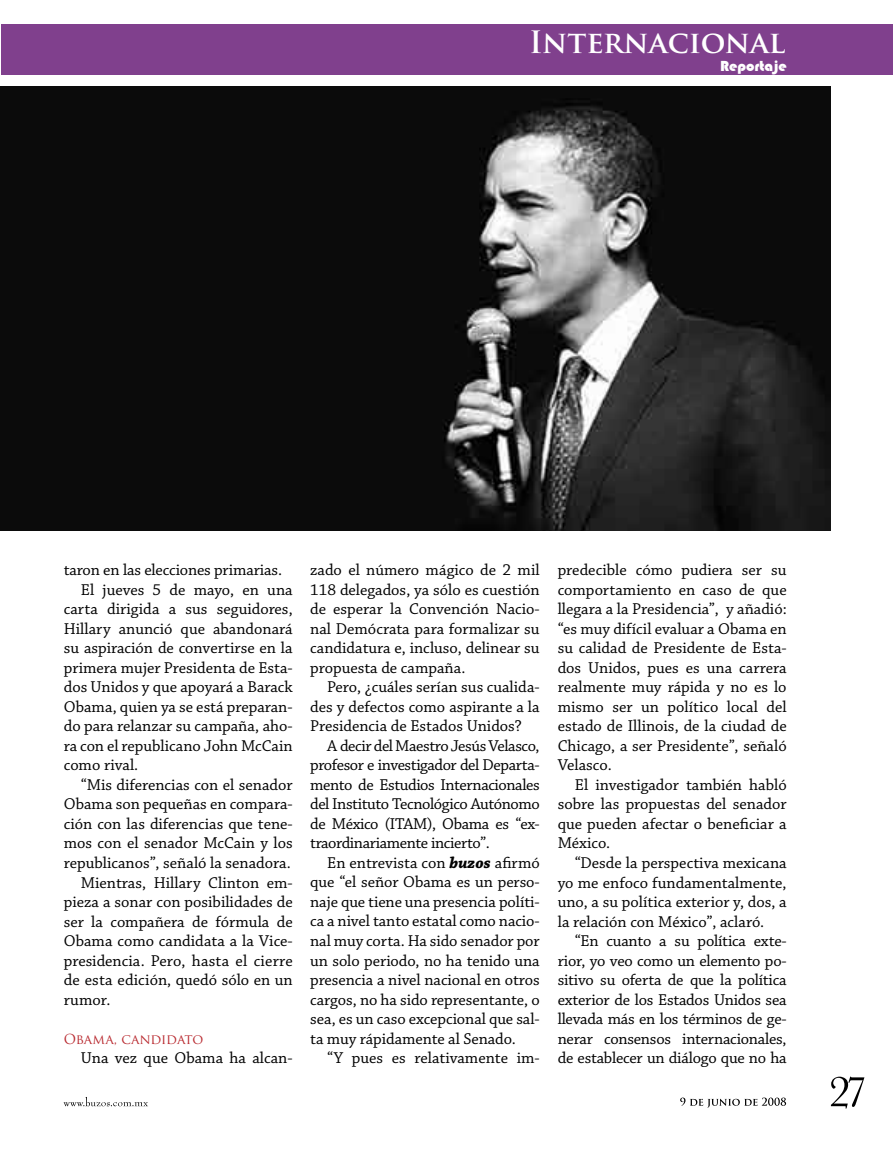
<style>
.page{position:relative;width:893px;height:1149px;background:#fff}
.page>*{position:absolute;margin:0;border:0;box-sizing:border-box;transform-origin:0 0}
.t1{font:700 30px "Trajan Pro";color:#fff}
.t2{font:16.5px/19.5px "Chaparral Pro";color:#000;text-align:justify}
.t3{font:15px "Bauhaus 93";color:#fff}
.t4{font:13.5px "Trajan Pro";letter-spacing:-.01em;color:#b8292f}
.s1{font-weight:700;font-style:italic}
</style>
<div class="page">
<div style="left:2px;top:24px;width:891px;height:50px;background:#80408d"></div>
<svg style="left:831px;top:1076px;width:33px;height:32px"></svg>
<svg style="left:680px;top:1097px;width:106px;height:10px"></svg>
<svg style="left:63px;top:1097px;width:85px;height:9px"></svg>
<img style="left:0;top:87px;width:831px;height:443px">
<h1 class="t1" style="left:529px;top:24px;width:258px">Internacional</h1>
<p class="t3" style="left:720px;top:57px;width:68px">Reportaje</p>
<p class="t2" style="left:64px;top:560px;width:220px">taron en las elecciones primarias.</p>
<p class="t2" style="left:81px;top:580px;width:213px">El jueves 5 de mayo, en una</p>
<p class="t2" style="left:64px;top:599px;width:230px">carta dirigida a sus seguidores,</p>
<p class="t2" style="left:64px;top:619px;width:230px">Hillary anunció que abandonará</p>
<p class="t2" style="left:64px;top:638px;width:230px">su aspiración de convertirse en la</p>
<p class="t2" style="left:64px;top:658px;width:230px">primera mujer Presidenta de Esta-</p>
<p class="t2" style="left:64px;top:677px;width:230px">dos Unidos y que apoyará a Barack</p>
<p class="t2" style="left:64px;top:697px;width:230px">Obama, quien ya se está preparan-</p>
<p class="t2" style="left:64px;top:716px;width:230px">do para relanzar su campaña, aho-</p>
<p class="t2" style="left:64px;top:736px;width:230px">ra con el republicano John McCain</p>
<p class="t2" style="left:64px;top:755px;width:76px">como rival.</p>
<p class="t2" style="left:81px;top:775px;width:213px">“Mis diferencias con el senador</p>
<p class="t2" style="left:64px;top:794px;width:230px">Obama son pequeñas en compara-</p>
<p class="t2" style="left:64px;top:814px;width:230px">ción con las diferencias que tene-</p>
<p class="t2" style="left:64px;top:833px;width:230px">mos con el senador McCain y los</p>
<p class="t2" style="left:64px;top:853px;width:229px">republicanos”, señaló la senadora.</p>
<p class="t2" style="left:81px;top:872px;width:213px">Mientras, Hillary Clinton em-</p>
<p class="t2" style="left:64px;top:892px;width:230px">pieza a sonar con posibilidades de</p>
<p class="t2" style="left:64px;top:911px;width:230px">ser la compañera de fórmula de</p>
<p class="t2" style="left:64px;top:931px;width:230px">Obama como candidata a la Vice-</p>
<p class="t2" style="left:64px;top:950px;width:230px">presidencia. Pero, hasta el cierre</p>
<p class="t2" style="left:64px;top:970px;width:230px">de esta edición, quedó sólo en un</p>
<p class="t2" style="left:64px;top:989px;width:48px">rumor.</p>
<p class="t4" style="left:64px;top:1029px;width:141px">OBAMA, CANDIDATO</p>
<p class="t2" style="left:81px;top:1048px;width:213px">Una vez que Obama ha alcan-</p>
<p class="t2" style="left:310px;top:560px;width:231px">zado el número mágico de 2 mil 118 delegados, ya sólo es cuestión de esperar la Convención Nacio&shy;nal Demócrata para formalizar su candidatura e, incluso, delinear su propuesta de campaña.</p>
<p class="t2" style="left:310px;top:677px;width:231px;text-indent:17px">Pero, ¿cuáles serían sus cualida&shy;des y defectos como aspirante a la Presidencia de Estados Unidos?</p>
<p class="t2" style="left:310px;top:736px;width:231px;text-indent:17px">A decir del Maestro Jesús Velasco, profesor e investigador del Departa&shy;mento de Estudios Internacionales del Instituto Tecnológico Autónomo de México (ITAM), Obama es “ex&shy;traordinariamente incierto”.</p>
<p class="t2" style="left:310px;top:853px;width:231px;text-indent:17px">En entrevista con <span class="s1">buzos</span> afirmó que “el señor Obama es un perso&shy;naje que tiene una presencia políti&shy;ca a nivel tanto estatal como nacio&shy;nal muy corta. Ha sido senador por un solo periodo, no ha tenido una presencia a nivel nacional en otros cargos, no ha sido representante, o sea, es un caso excepcional que sal&shy;ta muy rápidamente al Senado.</p>
<p class="t2" style="left:327px;top:1048px;width:214px">“Y pues es relativamente im-</p>
<p class="t2" style="left:558px;top:560px;width:230px">predecible cómo pudiera ser su comportamiento en caso de que llegara a la Presidencia”, y añadió: “es muy difícil evaluar a Obama en su calidad de Presidente de Esta&shy;dos Unidos, pues es una carrera realmente muy rápida y no es lo mismo ser un político local del estado de Illinois, de la ciudad de Chicago, a ser Presidente”, señaló Velasco.</p>
<p class="t2" style="left:558px;top:775px;width:230px;text-indent:17px">El investigador también habló sobre las propuestas del senador que pueden afectar o beneficiar a México.</p>
<p class="t2" style="left:558px;top:853px;width:230px;text-indent:17px">“Desde la perspectiva mexicana yo me enfoco fundamentalmente, uno, a su política exterior y, dos, a la relación con México”, aclaró.</p>
<p class="t2" style="left:558px;top:931px;width:230px;text-indent:17px">“En cuanto a su política exte&shy;rior, yo veo como un elemento po&shy;sitivo su oferta de que la política exterior de los Estados Unidos sea llevada más en los términos de ge&shy;nerar consensos internacionales, de establecer un diálogo que no ha</p>
</div>
